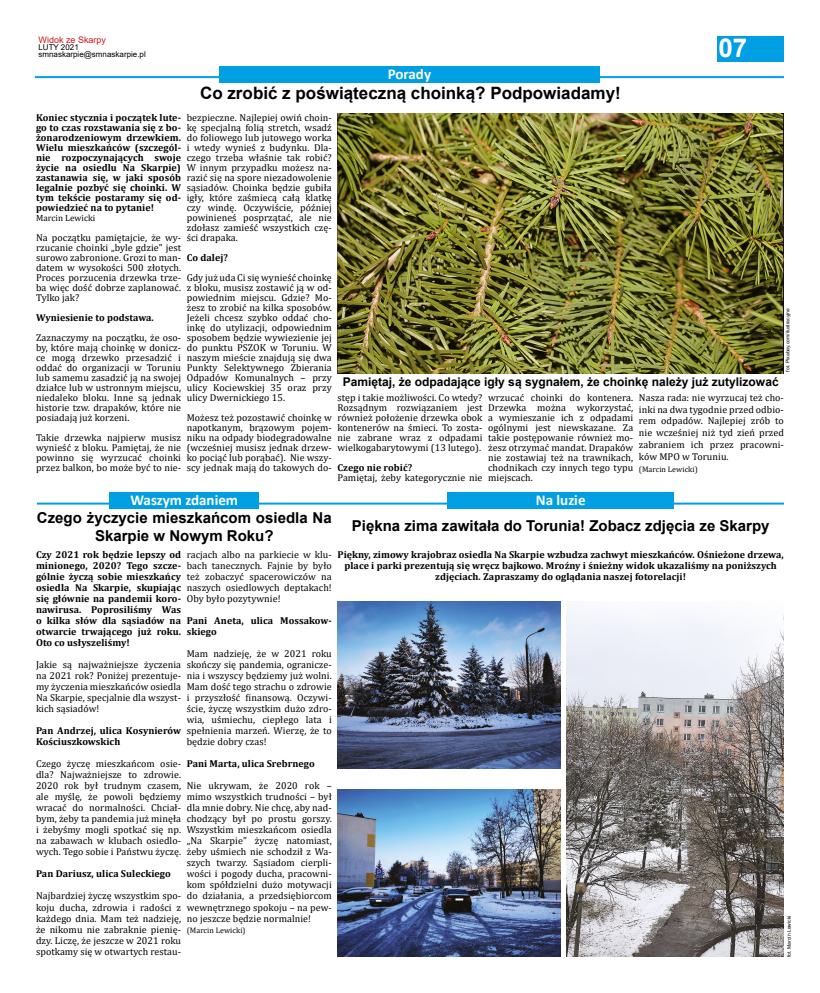
<style>
.page{position:relative;width:820px;height:993px;background:#fff}
.page>*{position:absolute;margin:0;border:0;box-sizing:border-box;transform-origin:0 0}
.t1{font:700 26px "Arial";color:#fff}
.t2{font:700 17px "Arial";color:#000}
.t3{font:700 15px/18px "Arial";color:#000;text-align:center}
.t4{font:700 15px "Calibri";color:#fff}
.t5{font:700 12px "Arial";color:#000}
.t6{font:10px/10px "Cambria";letter-spacing:.005em;color:#000;text-align:justify}
.t7{font:700 10px/11px "Cambria";letter-spacing:.005em;color:#000;text-align:justify}
.t8{font:9px "Arial";color:#cd171a}
.t9{font:9px "Cambria";letter-spacing:.005em;color:#000}
.t10{font:8px/7px "Arial";color:#000}
.t11{font:8px "Cambria";letter-spacing:.005em;color:#000}
.t12{font:5px "Arial";letter-spacing:.005em;color:#000}
</style>
<div class="page">
<div style="left:716px;top:36px;width:67px;height:25px;background:#009fe3"></div>
<hr style="left:35px;top:76px;width:748px;height:2px;background:#009fe3">
<hr style="left:37px;top:502px;width:746px;height:2px;background:#009fe3">
<div style="left:219px;top:66px;width:380px;height:16px;background:#009fe3"></div>
<div style="left:109px;top:492px;width:150px;height:16px;background:#009fe3"></div>
<div style="left:447px;top:492px;width:226px;height:16px;background:#009fe3"></div>
<img style="left:337px;top:113px;width:446px;height:260px">
<img style="left:337px;top:601px;width:223px;height:167px">
<img style="left:337px;top:789px;width:223px;height:167px">
<img style="left:566px;top:610px;width:217px;height:345px">
<p class="t8" style="left:39px;top:33px;width:69px">Widok ze Skarpy</p>
<p class="t10" style="left:38px;top:44px;width:109px">LUTY 2021 smnaskarpie@smnaskarpie.pl</p>
<h3 class="t4" style="left:387px;top:63px;width:45px">Porady</h3>
<h2 class="t2" style="left:200px;top:81px;width:422px">Co zrobić z poświąteczną choinką? Podpowiadamy!</h2>
<h1 class="t1" style="left:718px;top:30px;width:30px">07</h1>
<p class="t6" style="left:187px;top:113px;width:146px">bezpieczne. Najlepiej owiń choin&shy;kę specjalną folią stretch, wsadź do foliowego lub jutowego worka i wtedy wynieś z budynku. Dla&shy;czego trzeba właśnie tak robić?<br>W innym przypadku możesz na&shy;razić się na spore niezadowolenie sąsiadów. Choinka będzie gubiła igły, które zaśmiecą całą klatkę czy windę. Oczywiście, później powinieneś posprzątać, ale nie zdołasz zamieść wszystkich czę&shy;ści drapaka.</p>
<p class="t7" style="left:187px;top:252px;width:43px">Co dalej?</p>
<p class="t6" style="left:187px;top:273px;width:146px">Gdy już uda Ci się wynieść choinkę z bloku, musisz zostawić ją w od&shy;powiednim miejscu. Gdzie? Mo&shy;żesz to zrobić na kilka sposobów.<br>Jeżeli chcesz szybko oddać cho&shy;inkę do utylizacji, odpowiednim sposobem będzie wywiezienie jej do punktu PSZOK w Toruniu. W naszym mieście znajdują się dwa Punkty Selektywnego Zbierania Odpadów Komunalnych – przy ulicy Kociewskiej 35 oraz przy ulicy Dwernickiego 15.</p>
<p class="t6" style="left:187px;top:413px;width:146px">Możesz też pozostawić choinkę w napotkanym, brązowym pojem&shy;niku na odpady biodegradowalne (wcześniej musisz jednak drzew&shy;ko pociąć lub porąbać). Nie wszy&shy;scy jednak mają do takowych do-</p>
<p class="t7" style="left:36px;top:112px;width:146px;line-height:10px">Koniec stycznia i początek lute&shy;go to czas rozstawania się z bo&shy;żonarodzeniowym drzewkiem.<br>Wielu mieszkańców (szczegól&shy;nie rozpoczynających swoje życie na osiedlu Na Skarpie) zastanawia się, w jaki sposób legalnie pozbyć się choinki. W tym tekście postaramy się od&shy;powiedzieć na to pytanie!</p>
<p class="t9" style="left:36px;top:213px;width:61px">Marcin Lewicki</p>
<p class="t6" style="left:36px;top:233px;width:146px">Na początku pamiętajcie, że wy&shy;rzucanie choinki „byle gdzie” jest surowo zabronione. Grozi to man&shy;datem w wysokości 500 złotych.<br>Proces porzucenia drzewka trze&shy;ba więc dość dobrze zaplanować.<br>Tylko jak?</p>
<p class="t7" style="left:36px;top:312px;width:119px">Wyniesienie to podstawa.</p>
<p class="t6" style="left:36px;top:333px;width:146px">Zaznaczymy na początku, że oso&shy;by, które mają choinkę w donicz&shy;ce mogą drzewko przesadzić i oddać do organizacji w Toruniu lub samemu zasadzić ją na swojej działce lub w ustronnym miejscu, niedaleko bloku. Inne są jednak historie tzw. drapaków, które nie posiadają już korzeni.</p>
<p class="t6" style="left:36px;top:433px;width:146px">Takie drzewka najpierw musisz wynieść z bloku. Pamiętaj, że nie powinno się wyrzucać choinki przez balkon, bo może być to nie-</p>
<p class="t12" style="left:784px;top:371px;width:65px;rotate:-90deg">fot. Pixabay.com/ilustracyjne</p>
<p class="t5" style="left:342px;top:373px;width:437px">Pamiętaj, że odpadające igły są sygnałem, że choinkę należy już zutylizować</p>
<p class="t6" style="left:638px;top:391px;width:146px;line-height:11.8px">Nasza rada: nie wyrzucaj też cho&shy;inki na dwa tygodnie przed odbio&shy;rem odpadów. Najlepiej zrób to nie wcześniej niż tyd zień przed zabraniem ich przez pracowni&shy;ków MPO w Toruniu.</p>
<p class="t11" style="left:638px;top:464px;width:60px">(Marcin Lewicki)</p>
<p class="t6" style="left:488px;top:392px;width:146px">wrzucać choinki do kontenera.<br>Drzewka można wykorzystać, a wymieszanie ich z odpadami ogólnymi jest niewskazane. Za takie postępowanie również mo&shy;żesz otrzymać mandat. Drapaków nie zostawiaj też na trawnikach, chodnikach czy innych tego typu miejscach.</p>
<p class="t6" style="left:337px;top:392px;width:146px">stęp i takie możliwości. Co wtedy?<br>Rozsądnym rozwiązaniem jest również położenie drzewka obok kontenerów na śmieci. To zosta&shy;nie zabrane wraz z odpadami wielkogabarytowymi (13 lutego).</p>
<p class="t7" style="left:337px;top:461px;width:76px">Czego nie robić?</p>
<p class="t6" style="left:337px;top:472px;width:146px">Pamiętaj, żeby kategorycznie nie</p>
<h3 class="t4" style="left:130px;top:489px;width:109px">Waszym zdaniem</h3>
<h3 class="t4" style="left:535px;top:489px;width:51px">Na luzie</h3>
<h3 class="t3" style="left:37px;top:508px;width:296px">Czego życzycie mieszkańcom osiedla Na<br>Skarpie w Nowym Roku?</h3>
<h3 class="t3" style="left:352px;top:516px;width:419px">Piękna zima zawitała do Torunia! Zobacz zdjęcia ze Skarpy</h3>
<p class="t7" style="left:337px;top:548px;width:447px;text-align:center">Piękny, zimowy krajobraz osiedla Na Skarpie wzbudza zachwyt mieszkańców. Ośnieżone drzewa, place i parki prezentują się wręcz bajkowo. Mroźny i śnieżny widok ukazaliśmy na poniższych zdjęciach. Zapraszamy do oglądania naszej fotorelacji!</p>
<p class="t6" style="left:187px;top:549px;width:146px;line-height:11px">racjach albo na parkiecie w klu&shy;bach tanecznych. Fajnie by było też zobaczyć spacerowiczów na naszych osiedlowych deptakach!<br>Oby było pozytywnie!</p>
<p class="t7" style="left:187px;top:614px;width:146px">Pani Aneta, ulica Mossakow&shy;skiego</p>
<p class="t6" style="left:187px;top:648px;width:146px;line-height:11px">Mam nadzieję, że w 2021 roku skończy się pandemia, ogranicze&shy;nia i wszyscy będziemy już wolni.<br>Mam dość tego strachu o zdrowie i przyszłość finansową. Oczywi&shy;ście, życzę wszystkim dużo zdro&shy;wia, uśmiechu, ciepłego lata i spełnienia marzeń. Wierzę, że to będzie dobry czas!</p>
<p class="t7" style="left:187px;top:757px;width:129px">Pani Marta, ulica Srebrnego</p>
<p class="t6" style="left:187px;top:780px;width:146px;line-height:11px">Nie ukrywam, że 2020 rok – mimo wszystkich trudności – był dla mnie dobry. Nie chcę, aby nad&shy;chodzący był po prostu gorszy.<br>Wszystkim mieszkańcom osiedla „Na Skarpie” życzę natomiast, żeby uśmiech nie schodził z Wa&shy;szych twarzy. Sąsiadom cierpli&shy;wości i pogody ducha, pracowni&shy;kom spółdzielni dużo motywacji do działania, a przedsiębiorcom wewnętrznego spokoju – na pew&shy;no jeszcze będzie normalnie!</p>
<p class="t11" style="left:187px;top:924px;width:60px">(Marcin Lewicki)</p>
<p class="t7" style="left:36px;top:548px;width:146px">Czy 2021 rok będzie lepszy od minionego, 2020? Tego szcze&shy;gólnie życzą sobie mieszkańcy osiedla Na Skarpie, skupiając się głównie na pandemii koro&shy;nawirusa. Poprosiliśmy Was o kilka słów dla sąsiadów na otwarcie trwającego już roku.<br>Oto co usłyszeliśmy!</p>
<p class="t6" style="left:36px;top:659px;width:146px;line-height:11px">Jakie są najważniejsze życzenia na 2021 rok? Poniżej prezentuje&shy;my życzenia mieszkańców osiedla Na Skarpie, specjalnie dla wszyst&shy;kich sąsiadów!</p>
<p class="t7" style="left:36px;top:724px;width:146px">Pan Andrzej, ulica Kosynierów<br>Kościuszkowskich</p>
<p class="t6" style="left:36px;top:758px;width:146px;line-height:11px">Czego życzę mieszkańcom osie&shy;dla? Najważniejsze to zdrowie.<br>2020 rok był trudnym czasem, ale myślę, że powoli będziemy wracać do normalności. Chciał&shy;bym, żeby ta pandemia już minęła i żebyśmy mogli spotkać się np. na zabawach w klubach osiedlo&shy;wych. Tego sobie i Państwu życzę.</p>
<p class="t7" style="left:36px;top:867px;width:136px">Pan Dariusz, ulica Suleckiego</p>
<p class="t6" style="left:36px;top:890px;width:146px;line-height:11px">Najbardziej życzę wszystkim spo&shy;koju ducha, zdrowia i radości z każdego dnia. Mam też nadzieję, że nikomu nie zabraknie pienię&shy;dzy. Liczę, że jeszcze w 2021 roku spotkamy się w otwartych restau-</p>
<p class="t12" style="left:785px;top:956px;width:43px;rotate:-90deg">fot. Marcin Lewicki</p>
</div>
